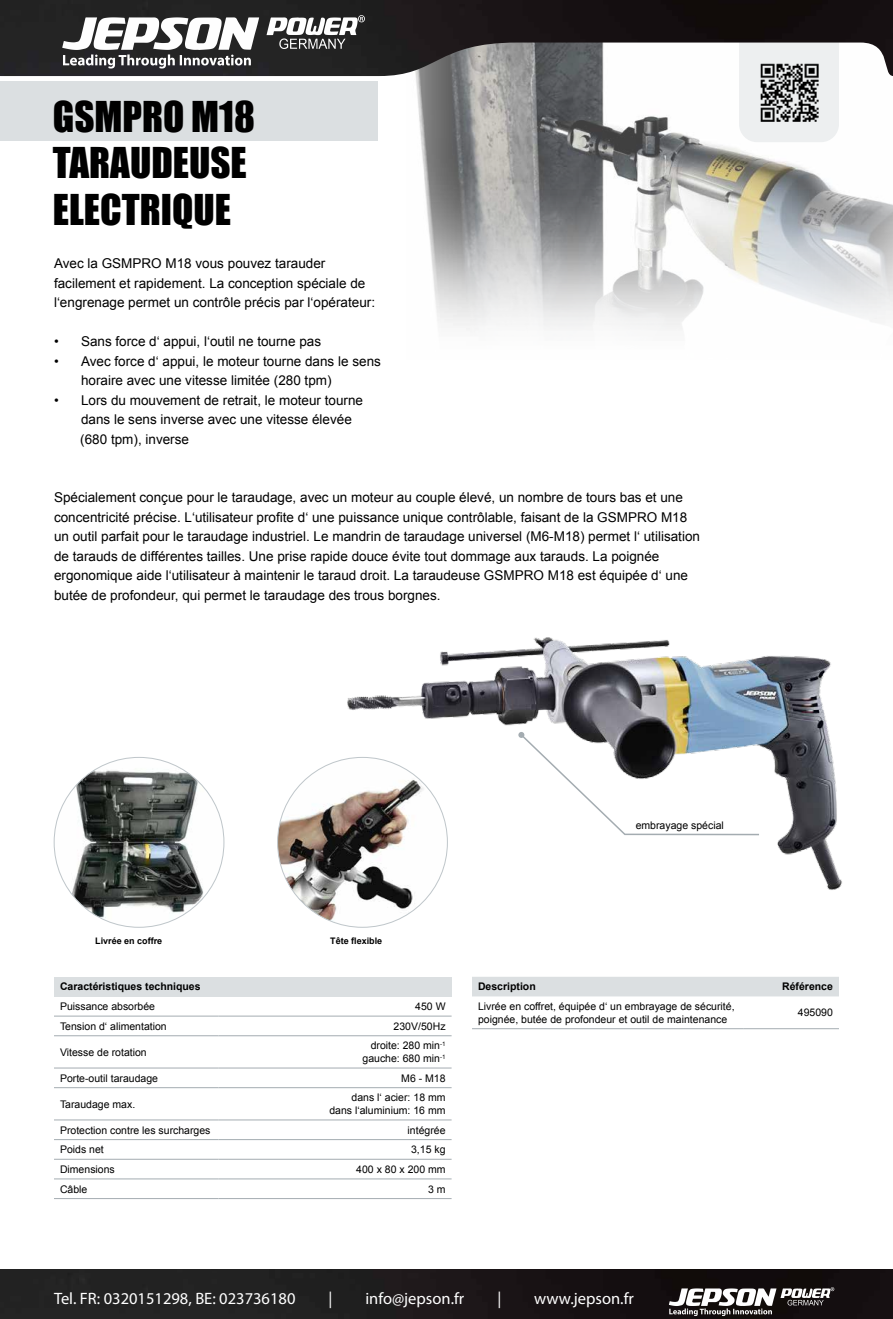
<style>
.page{position:relative;width:893px;height:1319px;background:#fff}
.page>*{position:absolute;margin:0;border:0;box-sizing:border-box;transform-origin:0 0}
.t1{font:39px/46.5px "Impact";color:#000}
.t2{font:16.5px "Myriad Pro";color:#fff}
.t3{font:13.5px/19.5px "Arial";color:#000}
.t4{font:10.5px/12.6px "Arial";color:#000;text-align:right}
.t5{font:700 10.5px "Arial";color:#000}
.t6{font:700 9px "Arial";color:#000}
</style>
<div class="page">
<svg style="left:0;top:76px;width:893px;height:254px"></svg>
<img style="left:278px;top:757px;width:169px;height:170px;border-radius:85px">
<img style="left:54px;top:757px;width:170px;height:170px;border-radius:85px">
<img style="left:329px;top:637px;width:513px;height:275px">
<div style="left:739px;top:4px;width:100px;height:138px;background:#edeff0;border-radius:18px"></div>
<img style="left:760px;top:76px;width:59px;height:46px">
<svg style="left:518px;top:731px;width:242px;height:105px"></svg>
<div style="left:54px;top:976px;width:398px;height:20px;background:#dbdfe1"></div>
<hr style="left:54px;top:1015px;width:165px;height:1px;background:#a4acb1">
<hr style="left:219px;top:1015px;width:233px;height:1px;background:#a4acb1">
<hr style="left:54px;top:1035px;width:165px;height:1px;background:#a4acb1">
<hr style="left:219px;top:1035px;width:233px;height:1px;background:#a4acb1">
<hr style="left:54px;top:1067px;width:165px;height:1px;background:#a4acb1">
<hr style="left:219px;top:1067px;width:233px;height:1px;background:#a4acb1">
<hr style="left:54px;top:1087px;width:165px;height:1px;background:#a4acb1">
<hr style="left:219px;top:1087px;width:233px;height:1px;background:#a4acb1">
<hr style="left:54px;top:1119px;width:165px;height:1px;background:#a4acb1">
<hr style="left:219px;top:1119px;width:233px;height:1px;background:#a4acb1">
<hr style="left:54px;top:1139px;width:165px;height:1px;background:#a4acb1">
<hr style="left:219px;top:1139px;width:233px;height:1px;background:#a4acb1">
<hr style="left:54px;top:1158px;width:165px;height:1px;background:#a4acb1">
<hr style="left:219px;top:1158px;width:233px;height:1px;background:#a4acb1">
<hr style="left:54px;top:1178px;width:165px;height:1px;background:#a4acb1">
<hr style="left:219px;top:1178px;width:233px;height:1px;background:#a4acb1">
<hr style="left:54px;top:1198px;width:165px;height:1px;background:#a4acb1">
<hr style="left:219px;top:1198px;width:233px;height:1px;background:#a4acb1">
<div style="left:472px;top:977px;width:367px;height:19px;background:#dbdfe1"></div>
<hr style="left:472px;top:1028px;width:271px;height:1px;background:#a4acb1">
<hr style="left:743px;top:1028px;width:96px;height:1px;background:#a4acb1">
<div style="left:0;top:82px;width:377px;height:59px;background:#dbdfe1"></div>
<img style="left:0;top:0;width:893px;height:76px">
<svg style="left:51px;top:0;width:324px;height:74px;fill:#242424"></svg>
<img style="left:0;top:1269px;width:893px;height:49px">
<svg style="left:661px;top:1269px;width:178px;height:49px;background:#433f3f"></svg>
<h1 class="t1" style="left:53px;top:92px;width:204px">GSMPRO M18<br>TARAUDEUSE<br>ELECTRIQUE</h1>
<p class="t3" style="left:54px;top:254px;width:323px">Avec la GSMPRO M18 vous pouvez tarauder facilement et rapidement. La conception spéciale de l‘engrenage permet un contrôle précis par l‘opérateur:</p>
<p class="t3" style="left:54px;top:332px;width:269px">• Sans force d‘ appui, l‘outil ne tourne pas</p>
<p class="t3" style="left:81px;top:351px;width:301px;text-indent:-27px">• Avec force d‘ appui, le moteur tourne dans le sens horaire avec une vitesse limitée (280 tpm)</p>
<p class="t3" style="left:80px;top:390px;width:284px;text-indent:-26px">• Lors du mouvement de retrait, le moteur tourne dans le sens inverse avec une vitesse élevée (680 tpm), inverse</p>
<p class="t3" style="left:54px;top:488px;width:648px">Spécialement conçue pour le taraudage, avec un moteur au couple élevé, un nombre de tours bas et une concentricité précise. L‘utilisateur profite d‘ une puissance unique contrôlable, faisant de la GSMPRO M18 un outil parfait pour le taraudage industriel. Le mandrin de taraudage universel (M6-M18) permet l‘ utilisation de tarauds de différentes tailles. Une prise rapide douce évite tout dommage aux tarauds. La poignée ergonomique aide l‘utilisateur à maintenir le taraud droit. La taraudeuse GSMPRO M18 est équipée d‘ une butée de profondeur, qui permet le taraudage des trous borgnes.</p>
<p class="t4" style="left:636px;top:819px;width:90px">embrayage spécial</p>
<p class="t6" style="left:95px;top:934px;width:69px">Livrée en coffre</p>
<p class="t6" style="left:330px;top:934px;width:54px">Tête flexible</p>
<p class="t5" style="left:60px;top:979px;width:142px">Caractéristiques techniques</p>
<p class="t4" style="left:60px;top:1000px;width:97px">Puissance absorbée</p>
<p class="t4" style="left:415px;top:1000px;width:32px">450 W</p>
<p class="t4" style="left:60px;top:1019px;width:108px">Tension d‘ alimentation</p>
<p class="t4" style="left:394px;top:1019px;width:53px">230V/50Hz</p>
<p class="t4" style="left:60px;top:1045px;width:88px">Vitesse de rotation</p>
<p class="t4" style="left:362px;top:1039px;width:85px">droite: 280 min<sup>-1 </sup>gauche: 680 min<sup>-1</sup></p>
<p class="t4" style="left:60px;top:1071px;width:100px">Porte-outil taraudage</p>
<p class="t4" style="left:401px;top:1071px;width:46px">M6 - M18</p>
<p class="t4" style="left:60px;top:1097px;width:77px">Taraudage max.</p>
<p class="t4" style="left:329px;top:1091px;width:118px">dans l‘ acier: 18 mm dans l‘aluminium: 16 mm</p>
<p class="t4" style="left:60px;top:1123px;width:152px">Protection contre les surcharges</p>
<p class="t4" style="left:408px;top:1123px;width:39px">intégrée</p>
<p class="t4" style="left:60px;top:1143px;width:45px">Poids net</p>
<p class="t4" style="left:411px;top:1143px;width:36px">3,15 kg</p>
<p class="t4" style="left:60px;top:1162px;width:56px">Dimensions</p>
<p class="t4" style="left:356px;top:1162px;width:91px">400 x 80 x 200 mm</p>
<p class="t4" style="left:60px;top:1182px;width:29px">Câble</p>
<p class="t4" style="left:428px;top:1182px;width:19px">3 m</p>
<p class="t5" style="left:478px;top:979px;width:59px">Description</p>
<p class="t5" style="left:782px;top:979px;width:52px">Référence</p>
<p class="t4" style="left:478px;top:1000px;width:258px;text-align:left">Livrée en coffret, équipée d‘ un embrayage de sécurité, poignée, butée de profondeur et outil de maintenance</p>
<p class="t4" style="left:798px;top:1006px;width:37px">495090</p>
<p class="t2" style="left:54px;top:1287px;width:243px">Tel. FR: 0320151298, BE: 023736180</p>
<p class="t2" style="left:328px;top:1287px;width:5px">|</p>
<p class="t2" style="left:365px;top:1287px;width:100px">info@jepson.fr</p>
<p class="t2" style="left:497px;top:1287px;width:5px">|</p>
<p class="t2" style="left:534px;top:1287px;width:101px">www.jepson.fr</p>
</div>
